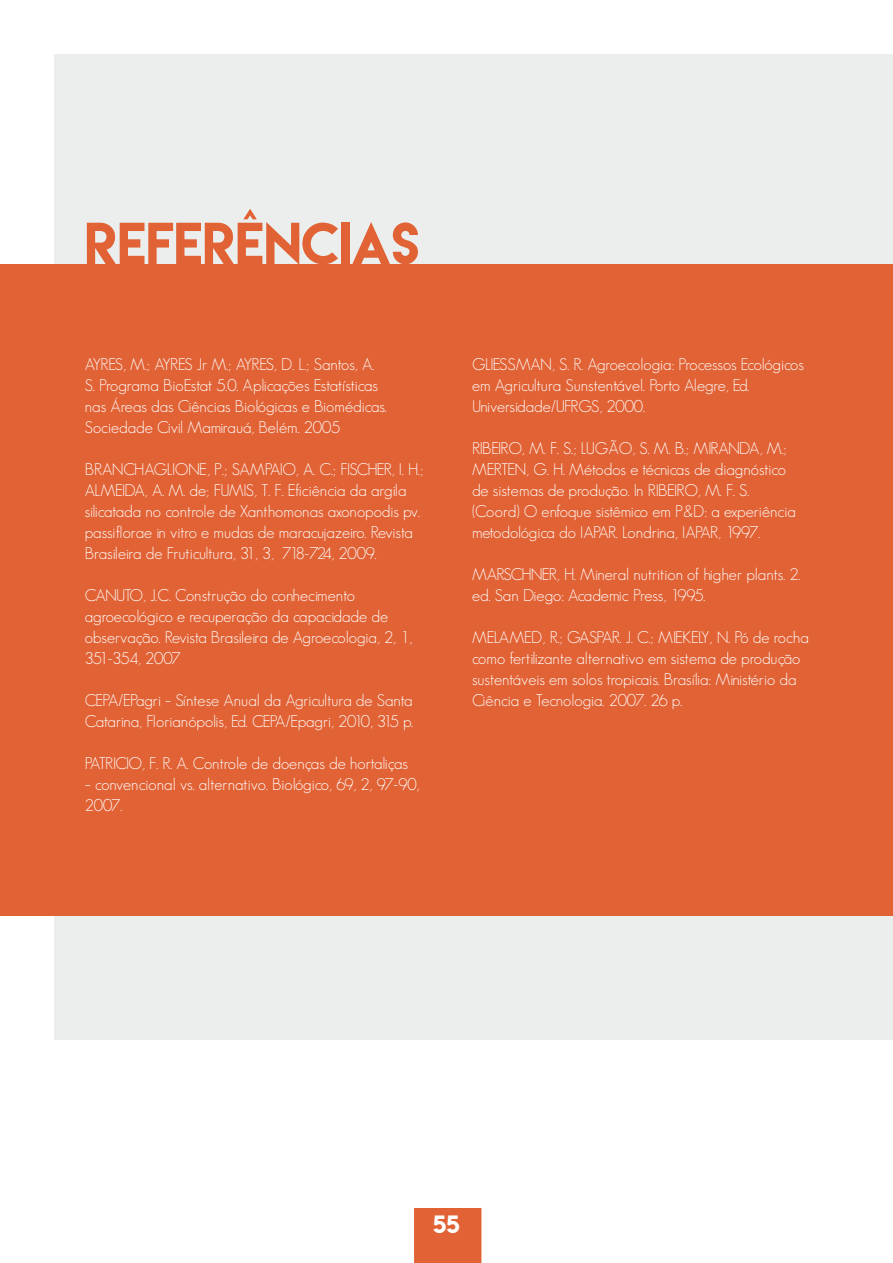
<style>
.page{position:relative;width:893px;height:1263px;background:#fff}
.page>*{position:absolute;margin:0;border:0;box-sizing:border-box;transform-origin:0 0}
.t1{font:52.5px "Lemon Milk";color:#e16235}
.t2{font:22.5px "Lemon Milk";color:#fff}
.t3{font:300 16.5px/21px "Geosans";color:#fff}
</style>
<div class="page">
<div style="left:54px;top:54px;width:839px;height:986px;background:#ebeeec"></div>
<div style="left:0;top:264px;width:893px;height:651px;background:#e16235"></div>
<div style="left:414px;top:1208px;width:67px;height:55px;background:#e16235"></div>
<h1 class="t1" style="left:85px;top:207px;width:336px">REFERÊNCIAS</h1>
<p class="t3" style="left:85px;top:354px;width:303px">AYRES, M.; AYRES Jr M.; AYRES, D. L.; Santos, A.<br>S. Programa BioEstat 5.0. Aplicações Estatísticas nas Áreas das Ciências Biológicas e Biomédicas.<br>Sociedade Civil Mamirauá, Belém. 2005</p>
<p class="t3" style="left:85px;top:459px;width:340px">BRANCHAGLIONE, P.; SAMPAIO, A. C.; FISCHER, I. H.; ALMEIDA, A. M. de; FUMIS, T. F. Eficiência da argila silicatada no controle de Xanthomonas axonopodis pv. passiflorae in vitro e mudas de maracujazeiro. Revista Brasileira de Fruticultura, 31, 3, 718-724, 2009.</p>
<p class="t3" style="left:85px;top:585px;width:329px">CANUTO, J.C. Construção do conhecimento agroecológico e recuperação da capacidade de observação. Revista Brasileira de Agroecologia, 2, 1, 351-354, 2007</p>
<p class="t3" style="left:85px;top:690px;width:330px">CEPA/EPagri – Síntese Anual da Agricultura de Santa<br>Catarina, Florianópolis, Ed. CEPA/Epagri, 2010, 315 p.</p>
<p class="t3" style="left:85px;top:753px;width:325px">PATRICIO, F. R. A. Controle de doenças de hortaliças</p>
<p class="t3" style="left:85px;top:774px;width:336px">– convencional vs. alternativo. Biológico, 69, 2, 97-90,<br>2007.</p>
<p class="t3" style="left:472px;top:354px;width:333px">GLIESSMAN, S. R. Agroecologia: Processos Ecológicos em Agricultura Sunstentável. Porto Alegre, Ed.<br>Universidade/UFRGS, 2000.</p>
<p class="t3" style="left:472px;top:438px;width:325px">RIBEIRO, M. F. S.; LUGÃO, S. M. B.; MIRANDA, M.; MERTEN, G. H. Métodos e técnicas de diagnóstico de sistemas de produção. In RIBEIRO, M. F. S. (Coord) O enfoque sistêmico em P&amp;D: a experiência metodológica do IAPAR. Londrina, IAPAR, 1997.</p>
<p class="t3" style="left:472px;top:564px;width:330px">MARSCHNER, H. Mineral nutrition of higher plants. 2. ed. San Diego: Academic Press, 1995.</p>
<p class="t3" style="left:472px;top:627px;width:338px">MELAMED, R.; GASPAR. J. C.; MIEKELY, N. Pó de rocha como fertilizante alternativo em sistema de produção sustentáveis em solos tropicais. Brasília: Ministério da Ciência e Tecnologia. 2007. 26 p.</p>
<h2 class="t2" style="left:433px;top:1209px;width:28px">55</h2>
</div>
